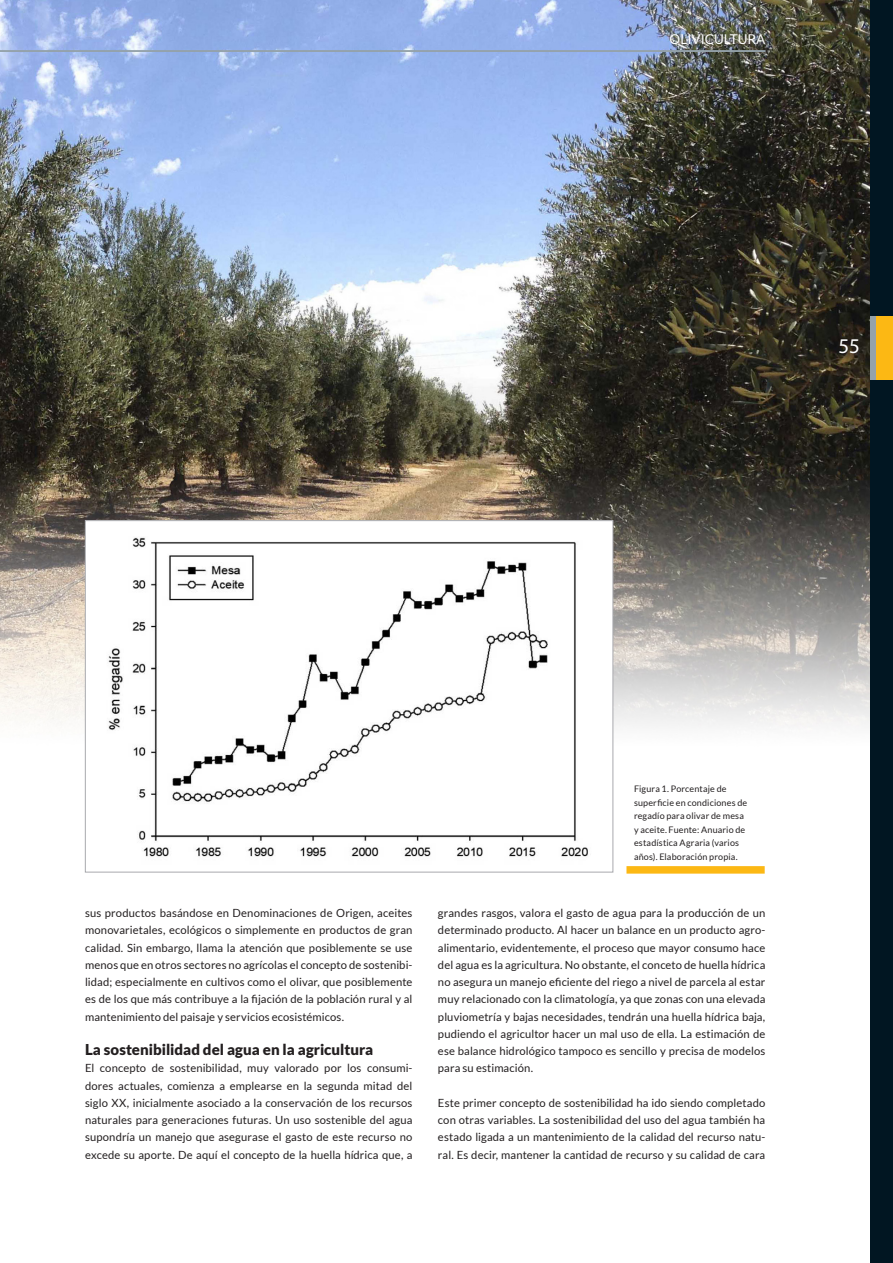
<style>
.page{position:relative;width:893px;height:1263px;background:#fff}
.page>*{position:absolute;margin:0;border:0;box-sizing:border-box;transform-origin:0 0}
.t1{font:21px "Myriad Pro";color:#fff}
.T-ladillo{font:900 15px "Lato";color:#231f20}
.t2{font:13.5px "Lato";color:#fff}
.T-text{font:11.25px/17.2px "Lato";letter-spacing:.01em;color:#231f20;text-align:justify}
.T-Peu_inf{font:9px/13.5px "Lato";letter-spacing:.015em;color:#231f20}
</style>
<div class="page">
<img style="left:0;top:0;width:870px;height:774px">
<div style="left:870px;top:0;width:23px;height:1263px;background:#011622"></div>
<div style="left:870px;top:316px;width:6px;height:64px;background:#94a2aa"></div>
<div style="left:876px;top:316px;width:17px;height:64px;background:#fcb814"></div>
<hr style="left:0;top:50px;width:765px;height:2px;background:#94a2aa">
<img style="left:87px;top:522px;width:524px;height:335px">
<div style="left:626px;top:866px;width:139px;height:8px;background:#fcb814"></div>
<p class="t2" style="left:670px;top:32px;width:97px">OLIVICULTURA</p>
<p class="t1" style="left:838px;top:333px;width:23px">55</p>
<p class="T-text" style="left:85px;top:904px;width:329px">sus productos basándose en Denominaciones de Origen, aceites monovarietales, ecológicos o simplemente en productos de gran calidad. Sin embargo, llama la atención que posiblemente se use menos que en otros sectores no agrícolas el concepto de sostenibi&shy;lidad; especialmente en cultivos como el olivar, que posiblemente es de los que más contribuye a la fijación de la población rural y al mantenimiento del paisaje y servicios ecosistémicos.</p>
<p class="T-ladillo" style="left:85px;top:1041px;width:290px">La sostenibilidad del agua en la agricultura</p>
<p class="T-text" style="left:85px;top:1060px;width:329px">El concepto de sostenibilidad, muy valorado por los consumi&shy;dores actuales, comienza a emplearse en la segunda mitad del siglo XX, inicialmente asociado a la conservación de los recursos naturales para generaciones futuras. Un uso sostenible del agua supondría un manejo que asegurase el gasto de este recurso no excede su aporte. De aquí el concepto de la huella hídrica que, a</p>
<p class="T-Peu_inf" style="left:634px;top:782px;width:115px">Figura 1. Porcentaje de superficie en condiciones de regadío para olivar de mesa y aceite. Fuente: Anuario de estadística Agraria (varios años). Elaboración propia.</p>
<p class="T-text" style="left:438px;top:904px;width:329px">grandes rasgos, valora el gasto de agua para la producción de un determinado producto. Al hacer un balance en un producto agro&shy;alimentario, evidentemente, el proceso que mayor consumo hace del agua es la agricultura. No obstante, el conceto de huella hídrica no asegura un manejo eficiente del riego a nivel de parcela al estar muy relacionado con la climatología, ya que zonas con una elevada pluviometría y bajas necesidades, tendrán una huella hídrica baja, pudiendo el agricultor hacer un mal uso de ella. La estimación de ese balance hidrológico tampoco es sencillo y precisa de modelos para su estimación.</p>
<p class="T-text" style="left:438px;top:1094px;width:329px">Este primer concepto de sostenibilidad ha ido siendo completado con otras variables. La sostenibilidad del uso del agua también ha estado ligada a un mantenimiento de la calidad del recurso natu&shy;ral. Es decir, mantener la cantidad de recurso y su calidad de cara</p>
</div>
